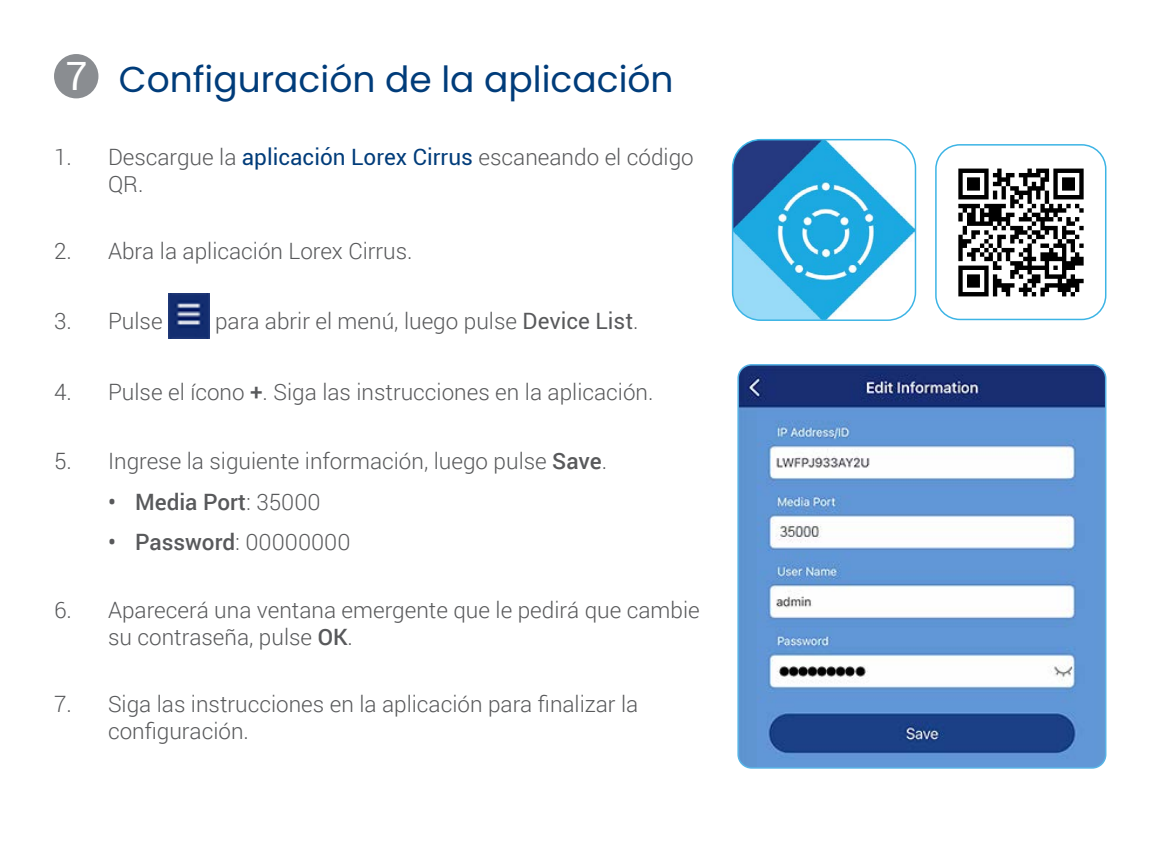
<style>
.page{position:relative;width:1167px;height:843px;background:#fff}
.page>*{position:absolute;margin:0;border:0;box-sizing:border-box;transform-origin:0 0}
.t1{font:39px "Roboto";color:#fff}
.t2{font:36px "Poppins";color:#003c7a}
.t3{font:300 22.5px/27px "Roboto";color:#58595b}
.t4{font:500 22.5px "Roboto";color:#58595b}
.s1{font-weight:400;color:#003c7a}
.s2{font-weight:400}
.s3{font-weight:500}
.s4{font-weight:300}
</style>
<div class="page">
<img style="left:168px;top:293px;width:41px;height:45px">
<img style="left:958px;top:168px;width:126px;height:129px">
<div style="left:935px;top:144px;width:171px;height:176px;border:2px solid #3cb4e5;border-radius:24px"></div>
<img style="left:734px;top:140px;width:181px;height:180px">
<div style="left:731px;top:139px;width:185px;height:182px;border:2px solid #3cb4e5;border-radius:28px"></div>
<img style="left:739px;top:366px;width:366px;height:401px">
<div style="left:737px;top:364px;width:369px;height:404px;border:2px solid #56b3e5;border-radius:14px"></div>
<div style="left:54px;top:54px;width:44px;height:44px;background:#8a8d91;border-radius:50%"></div>
<h1 class="t1" style="left:65px;top:49px;width:23px">7</h1>
<h2 class="t2" style="left:119px;top:58px;width:556px">Configuración de la aplicación</h2>
<p class="t3" style="left:108px;top:142px;width:587px;text-indent:-54px">1. Descargue la <span class="s1">aplicación Lorex Cirrus</span> escaneando el código<br>QR.</p>
<p class="t3" style="left:54px;top:237px;width:360px">2. Abra la aplicación Lorex Cirrus.</p>
<p class="t3" style="left:54px;top:306px;width:110px">3. Pulse</p>
<p class="t3" style="left:215px;top:306px;width:425px">para abrir el menú, luego pulse <span class="s2">Device List</span>.</p>
<p class="t3" style="left:54px;top:377px;width:601px">4. Pulse el ícono <span class="s3">+</span>. Siga las instrucciones en la aplicación.</p>
<p class="t3" style="left:54px;top:447px;width:554px">5. Ingrese la siguiente información, luego pulse <span class="s3">Save</span>.</p>
<p class="t4" style="left:108px;top:485px;width:214px">• Media Port<span class="s4">: 35000</span></p>
<p class="t4" style="left:108px;top:526px;width:244px">• Password<span class="s4">: 00000000</span></p>
<p class="t3" style="left:108px;top:595px;width:593px;text-indent:-54px">6. Aparecerá una ventana emergente que le pedirá que cambie su contraseña, pulse <span class="s3">OK</span>.</p>
<p class="t3" style="left:108px;top:690px;width:532px;text-indent:-54px">7. Siga las instrucciones en la aplicación para finalizar la configuración.</p>
</div>
